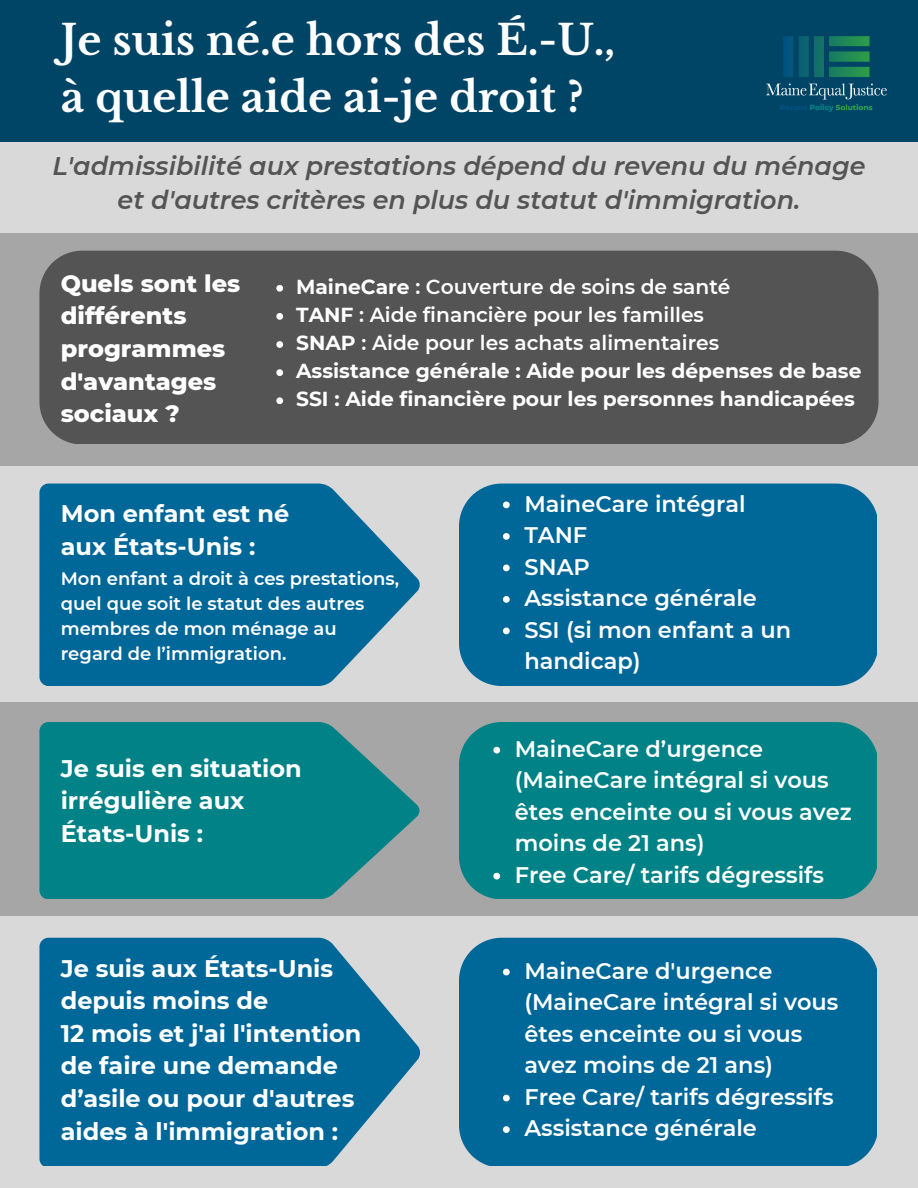
<style>
.page{position:relative;width:918px;height:1188px;background:#fff}
.page>*{position:absolute;margin:0;border:0;box-sizing:border-box;transform-origin:0 0}
.t1{font:700 41.25px/57.3px "Libre Baskerville";color:#fff}
.t2{font:italic 600 25.5px/34.8px "Montserrat";color:#545454;text-align:center}
.t3{font:700 24px/32.7px "Montserrat";color:#fff}
.t4{font:800 24px/32.7px "Montserrat";color:#fff}
.t5{font:600 22.5px/31.5px "Montserrat";color:#fff}
.t6{font:700 20.25px/28.2px "Montserrat";color:#fff}
.t7{font:600 18px/24.8px "Montserrat";color:#fff}
.s1{font-weight:600}
</style>
<div class="page">
<div style="left:0;top:701px;width:918px;height:235px;background:#a6a6a6"></div>
<div style="left:0;top:461px;width:918px;height:241px;background:#d9d9d9"></div>
<div style="left:459px;top:484px;width:417px;height:202px;background:#006799"></div>
<svg style="left:39px;top:484px;width:381px;height:202px;background:#1a74a0"></svg>
<svg style="left:39px;top:722px;width:380px;height:176px;background:#138689"></svg>
<div style="left:459px;top:722px;width:417px;height:176px;background:#008286"></div>
<div style="left:0;top:916px;width:918px;height:272px;background:#d9d9d9"></div>
<svg style="left:39px;top:938px;width:381px;height:228px;background:#1974a0"></svg>
<div style="left:459px;top:938px;width:417px;height:228px;background:#006799"></div>
<div style="left:0;top:123px;width:918px;height:254px;background:#d9d9d9"></div>
<div style="left:0;top:0;width:918px;height:141px;background:#046"></div>
<img style="left:766px;top:36px;width:121px;height:76px">
<svg style="left:503px;top:502px;width:7px;height:6px"></svg>
<svg style="left:503px;top:533px;width:7px;height:7px"></svg>
<svg style="left:503px;top:565px;width:7px;height:6px"></svg>
<svg style="left:503px;top:596px;width:7px;height:7px"></svg>
<svg style="left:503px;top:628px;width:7px;height:6px"></svg>
<svg style="left:493px;top:747px;width:7px;height:7px"></svg>
<svg style="left:493px;top:873px;width:7px;height:7px"></svg>
<svg style="left:503px;top:969px;width:7px;height:6px"></svg>
<svg style="left:503px;top:1095px;width:7px;height:6px"></svg>
<svg style="left:503px;top:1126px;width:7px;height:7px"></svg>
<div style="left:0;top:233px;width:918px;height:232px;background:#a6a6a6"></div>
<div style="left:39px;top:251px;width:840px;height:193px;background:#545454"></div>
<svg style="left:276px;top:285px;width:7px;height:7px"></svg>
<svg style="left:276px;top:313px;width:7px;height:7px"></svg>
<svg style="left:276px;top:341px;width:7px;height:7px"></svg>
<svg style="left:276px;top:369px;width:7px;height:7px"></svg>
<svg style="left:276px;top:397px;width:7px;height:7px"></svg>
<h1 class="t1" style="left:61px;top:12px;width:556px">Je suis né.e hors des É.-U., à quelle aide ai-je droit ?</h1>
<p class="t2" style="left:52px;top:148px;width:815px">L'admissibilité aux prestations dépend du revenu du ménage et d'autres critères en plus du statut d'immigration.</p>
<p class="t4" style="left:61px;top:267px;width:181px">Quels sont les différents programmes d'avantages sociaux ?</p>
<p class="t6" style="left:296px;top:273px;width:567px">MaineCare <span class="s1">: Couverture de soins de santé<br></span>TANF <span class="s1">: Aide financière pour les familles<br></span>SNAP <span class="s1">: Aide pour les achats alimentaires<br></span>Assistance générale : Aide pour les dépenses de base SSI : Aide financière pour les personnes handicapées</p>
<p class="t3" style="left:61px;top:497px;width:230px">Mon enfant est né aux États-Unis :</p>
<p class="t7" style="left:61px;top:567px;width:340px">Mon enfant a droit à ces prestations, quel que soit le statut des autres membres de mon ménage au regard de l’immigration.</p>
<p class="t3" style="left:61px;top:752px;width:243px">Je suis en situation irrégulière aux<br>États-Unis :</p>
<p class="t5" style="left:524px;top:488px;width:268px">MaineCare intégral<br>TANF<br>SNAP<br>Assistance générale<br>SSI (si mon enfant a un handicap)</p>
<p class="t5" style="left:515px;top:733px;width:339px">MaineCare d’urgence (MaineCare intégral si vous êtes enceinte ou si vous avez moins de 21 ans)<br>Free Care/ tarifs dégressifs</p>
<p class="t3" style="left:61px;top:952px;width:302px">Je suis aux États-Unis depuis moins de<br>12 mois et j'ai l'intention de faire une demande d’asile ou pour d'autres aides à l'immigration :</p>
<p class="t5" style="left:524px;top:955px;width:316px">MaineCare d'urgence (MaineCare intégral si vous êtes enceinte ou si vous avez moins de 21 ans)<br>Free Care/ tarifs dégressifs<br>Assistance générale</p>
</div>
